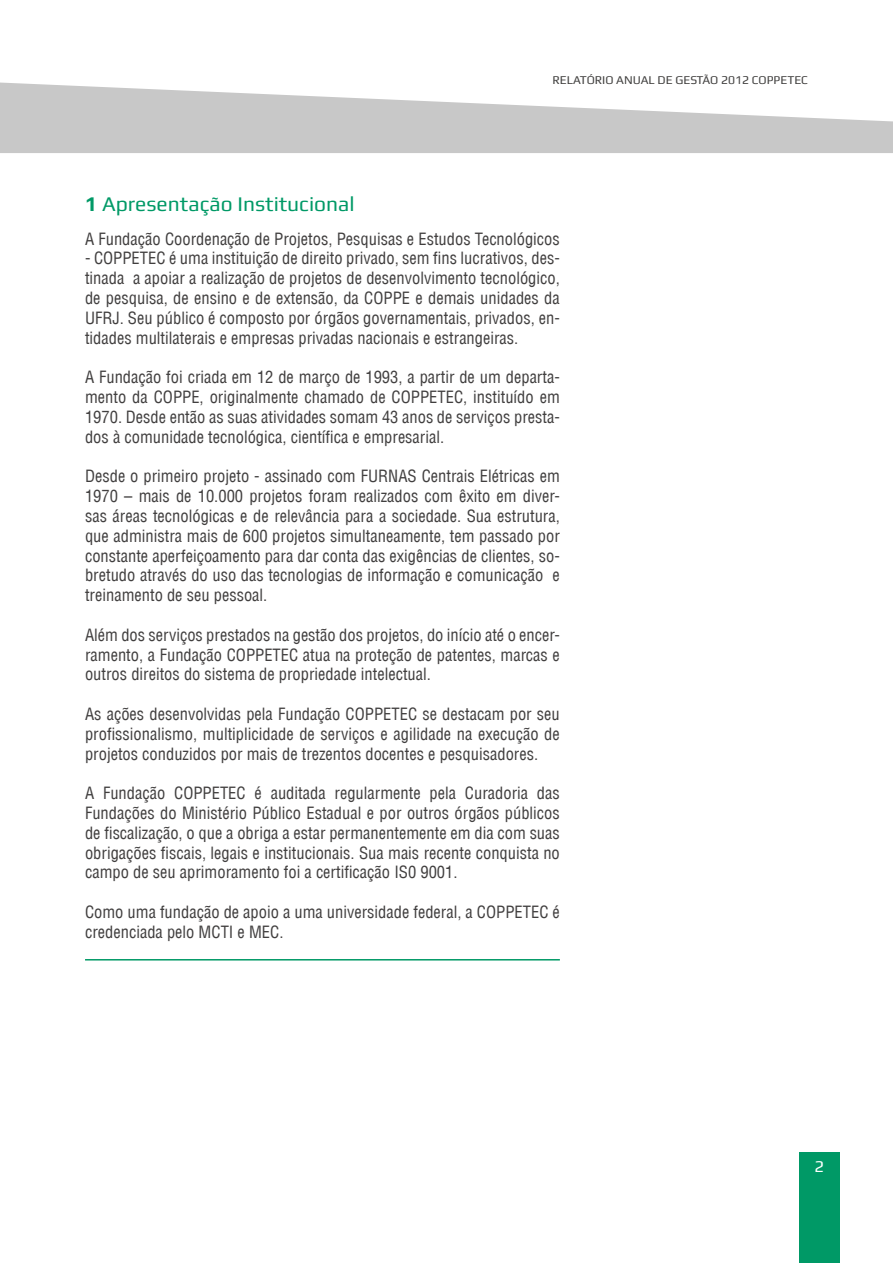
<style>
.page{position:relative;width:893px;height:1263px;background:#fff}
.page>*{position:absolute;margin:0;border:0;box-sizing:border-box;transform-origin:0 0}
.t1{font:21px "Play";color:#096}
.t2{font:condensed 16.5px/19.8px "Helvetica LT";color:#413f3f;text-align:justify}
.t3{font:16.5px "Play";color:#fff}
.t4{font:12px "Play";color:#41403f}
.s1{font-weight:700}
</style>
<div class="page">
<div style="left:799px;top:1152px;width:41px;height:111px;background:#096"></div>
<svg style="left:0;top:82px;width:893px;height:71px;fill:#c8c8c8"></svg>
<hr style="left:85px;top:959px;width:475px;height:1px;background:#096">
<p class="t1" style="left:85px;top:191px;width:271px"><span class="s1">1</span> Apresentação Institucional</p>
<p class="t4" style="left:552px;top:72px;width:257px">Relatório Anual de Gestão 2012 COPPETEC</p>
<p class="t2" style="left:85px;top:229px;width:476px">A Fundação Coordenação de Projetos, Pesquisas e Estudos Tecnológicos</p>
<p class="t2" style="left:85px;top:248px;width:476px">- COPPETEC é uma instituição de direito privado, sem fins lucrativos, des&shy;tinada a apoiar a realização de projetos de desenvolvimento tecnológico, de pesquisa, de ensino e de extensão, da COPPE e demais unidades da UFRJ. Seu público é composto por órgãos governamentais, privados, en&shy;tidades multilaterais e empresas privadas nacionais e estrangeiras.</p>
<p class="t2" style="left:85px;top:367px;width:476px">A Fundação foi criada em 12 de março de 1993, a partir de um departa&shy;mento da COPPE, originalmente chamado de COPPETEC, instituído em 1970. Desde então as suas atividades somam 43 anos de serviços presta&shy;dos à comunidade tecnológica, científica e empresarial.</p>
<p class="t2" style="left:85px;top:466px;width:476px">Desde o primeiro projeto - assinado com FURNAS Centrais Elétricas em 1970 – mais de 10.000 projetos foram realizados com êxito em diver&shy;sas áreas tecnológicas e de relevância para a sociedade. Sua estrutura, que administra mais de 600 projetos simultaneamente, tem passado por constante aperfeiçoamento para dar conta das exigências de clientes, so&shy;bretudo através do uso das tecnologias de informação e comunicação e treinamento de seu pessoal.</p>
<p class="t2" style="left:85px;top:625px;width:476px">Além dos serviços prestados na gestão dos projetos, do início até o encer&shy;ramento, a Fundação COPPETEC atua na proteção de patentes, marcas e outros direitos do sistema de propriedade intelectual.</p>
<p class="t2" style="left:85px;top:704px;width:476px">As ações desenvolvidas pela Fundação COPPETEC se destacam por seu profissionalismo, multiplicidade de serviços e agilidade na execução de projetos conduzidos por mais de trezentos docentes e pesquisadores.</p>
<p class="t2" style="left:85px;top:783px;width:476px">A Fundação COPPETEC é auditada regularmente pela Curadoria das Fundações do Ministério Público Estadual e por outros órgãos públicos de fiscalização, o que a obriga a estar permanentemente em dia com suas obrigações fiscais, legais e institucionais. Sua mais recente conquista no campo de seu aprimoramento foi a certificação IS0 9001.</p>
<p class="t2" style="left:85px;top:902px;width:476px">Como uma fundação de apoio a uma universidade federal, a COPPETEC é credenciada pelo MCTI e MEC.</p>
<p class="t3" style="left:815px;top:1157px;width:11px">2</p>
</div>
